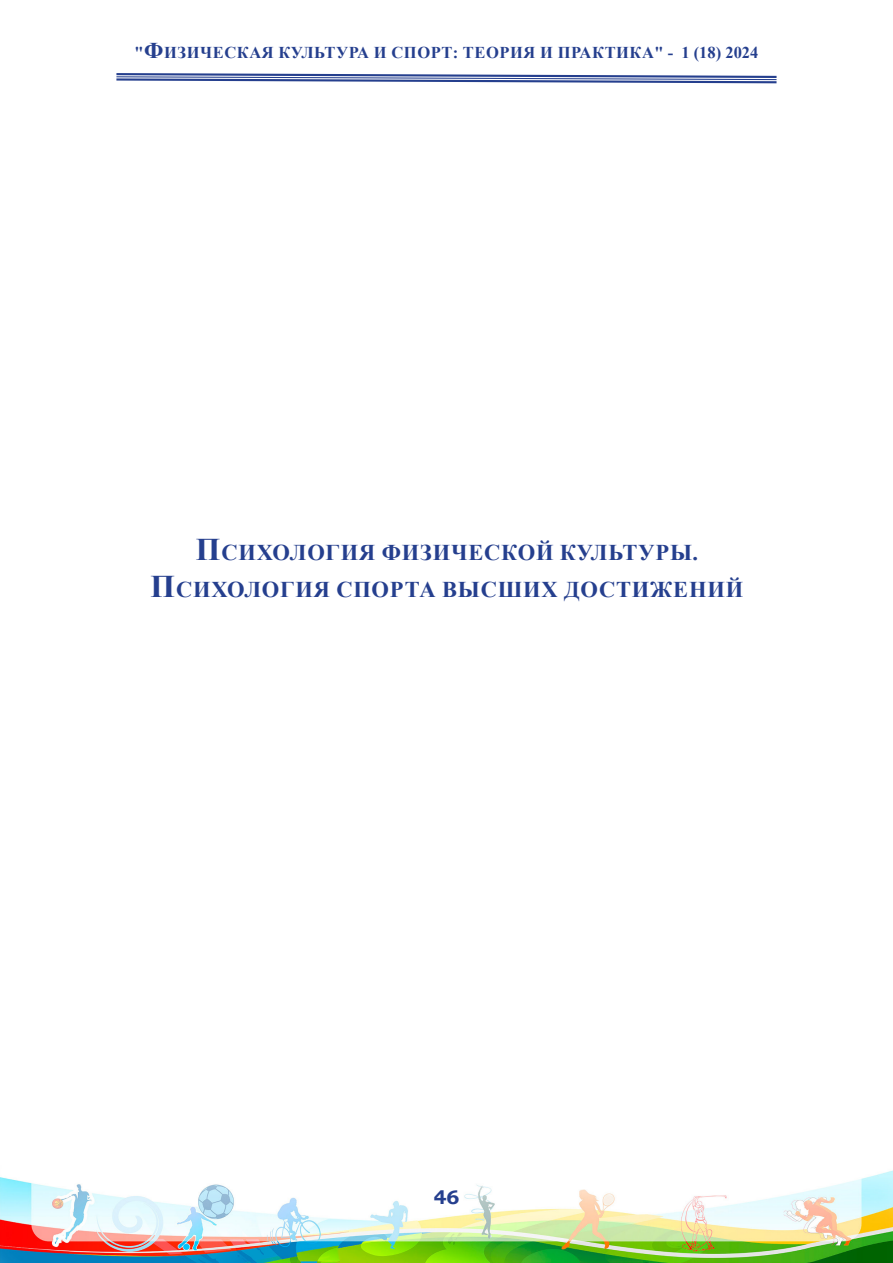
<style>
.page{position:relative;width:893px;height:1263px;background:#fff}
.page>*{position:absolute;margin:0;border:0;box-sizing:border-box;transform-origin:0 0}
.t1{font:700 22.5px "Times New Roman";letter-spacing:.035em;color:#253f8e}
.t2{font:700 19.5px "Bookman Old Style";color:#253f8e}
.t3{font:700 16.5px "Times New Roman";letter-spacing:.035em;color:#253f8e}
.s1{font-size:22.5px}
.s2{font-size:31.5px}
</style>
<div class="page">
<img style="left:0;top:1170px;width:893px;height:93px">
<svg style="left:116px;top:73px;width:661px;height:11px"></svg>
<p class="t3" style="left:134px;top:40px;width:625px">"<span class="s1">Ф</span>ИЗИЧЕСКАЯ КУЛЬТУРА И СПОРТ: ТЕОРИЯ И ПРАКТИКА" - 1 (18) 2024</p>
<p class="t1" style="left:196px;top:536px;width:504px"><span class="s2">П</span>СИХОЛОГИЯ ФИЗИЧЕСКОЙ КУЛЬТУРЫ.</p>
<p class="t1" style="left:151px;top:574px;width:594px"><span class="s2">П</span>СИХОЛОГИЯ СПОРТА ВЫСШИХ ДОСТИЖЕНИЙ</p>
<p class="t2" style="left:434px;top:1183px;width:27px">46</p>
</div>
